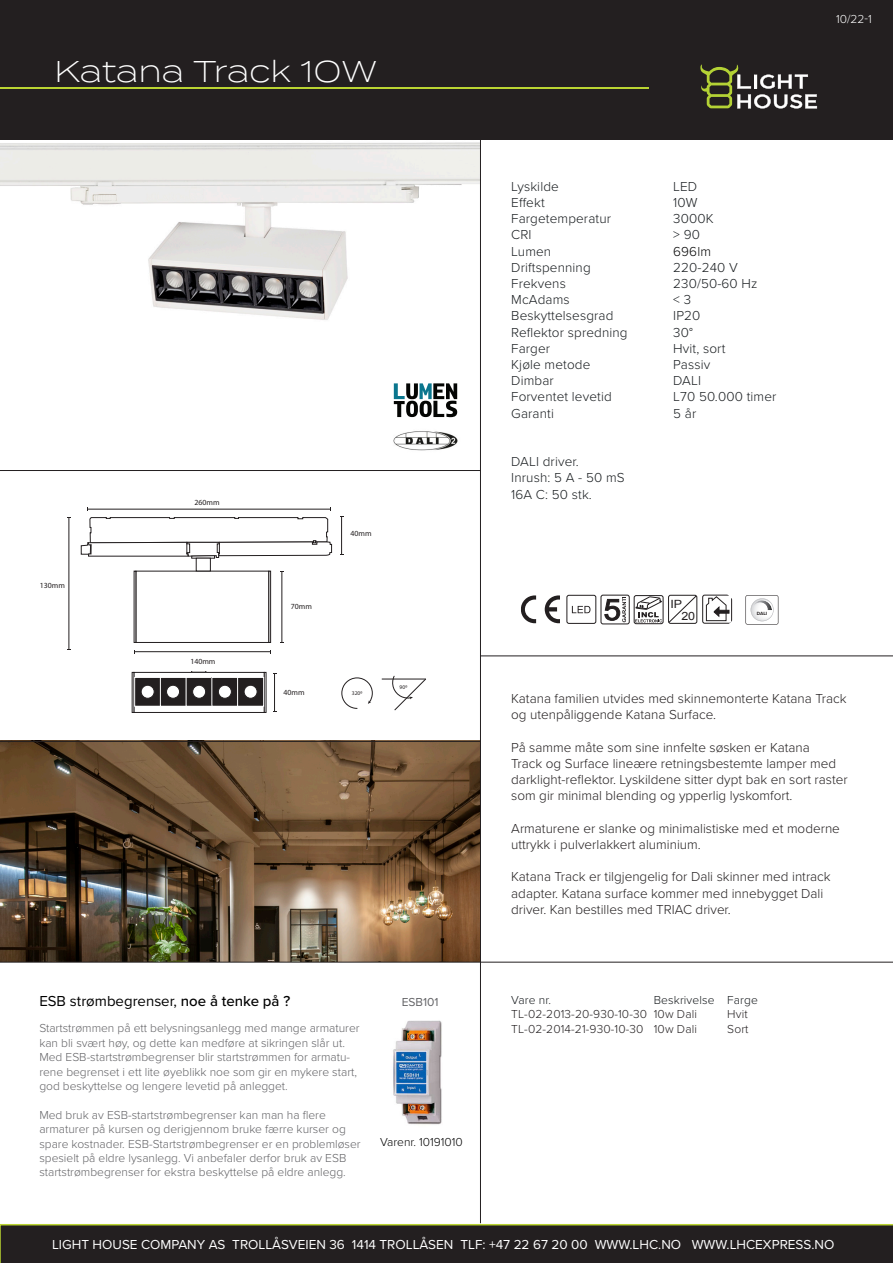
<style>
.page{position:relative;width:893px;height:1263px;background:#fff}
.page>*{position:absolute;margin:0;border:0;box-sizing:border-box;transform-origin:0 0}
.t1{font:300 30px "Termina";letter-spacing:-.005em;color:#fff}
.t2{font:15px "Proxima Nova";color:#000}
.t3{font:300 13.5px/16.2px "Proxima Nova";color:#231f20}
.t4{font:300 13.5px/16.2px "Proxima Nova";letter-spacing:.01em;color:#181c1f}
.t5{font:13.5px "Proxima Nova";color:#fff}
.t6{font:300 13.5px "Proxima Nova";letter-spacing:.01em;color:#000}
.t7{font:300 12px/14.4px "Proxima Nova";color:#636366}
.t8{font:300 12px "Proxima Nova";letter-spacing:.01em;color:#231f20}
.t9{font:300 12px "Proxima Nova";letter-spacing:.01em;color:#181c1f}
.t10{font:300 12px "Proxima Nova";color:#000}
.t11{font:300 12px "Proxima Nova";color:#fff}
.t12{font:12px "Proxima Nova";color:#636366}
.t13{font:11.4px/12.5px "Arial";color:#231f20;scale:1.1 1}
.t14{font:7.8px "Myriad Pro";color:#231f20}
.t15{font:5.55px "Myriad Pro";color:#231f20}
.t16{font:700 4.8px "Proxima Nova";color:#231f20}
.s1{font-weight:500}
</style>
<div class="page">
<img style="left:0;top:742px;width:480px;height:220px">
<img style="left:0;top:139px;width:480px;height:264px">
<div style="left:0;top:0;width:893px;height:139px;background:#231f20"></div>
<div style="left:136px;top:571px;width:133px;height:72px;border:1px solid #231f20"></div>
<div style="left:269px;top:571px;width:2px;height:72px;border:1px solid #231f20"></div>
<hr style="left:69px;top:518px;width:1px;height:131px;background:#231f20">
<hr style="left:134px;top:651px;width:136px;height:1px;background:#231f20">
<hr style="left:341px;top:517px;width:1px;height:38px;background:#231f20">
<hr style="left:282px;top:571px;width:1px;height:71px;background:#231f20">
<svg style="left:81px;top:517px;width:251px;height:55px"></svg>
<hr style="left:88px;top:509px;width:242px;height:1px;background:#231f20">
<div style="left:0;top:1224px;width:893px;height:39px;background:#231f20"></div>
<svg style="left:700px;top:64px;width:117px;height:45px"></svg>
<hr style="left:0;top:470px;width:481px;height:1px;background:#231f20">
<hr style="left:480px;top:139px;width:1px;height:1084px;background:#231f20">
<hr style="left:0;top:962px;width:893px;height:1px;background:#231f20">
<hr style="left:0;top:741px;width:481px;height:1px;background:#231f20">
<hr style="left:480px;top:655px;width:413px;height:1px;background:#231f20">
<hr style="left:0;top:87px;width:649px;height:2px;background:#bad432">
<div style="left:567px;top:595px;width:29px;height:29px;border:1px solid #231f20;border-radius:2px"></div>
<svg style="left:572px;top:606px;width:18px;height:7px"></svg>
<div style="left:601px;top:595px;width:28px;height:29px;border:1px solid #231f20;border-radius:2px"></div>
<svg style="left:604px;top:597px;width:22px;height:25px"></svg>
<svg style="left:521px;top:595px;width:15px;height:28px"></svg>
<svg style="left:545px;top:595px;width:15px;height:28px"></svg>
<svg style="left:636px;top:594px;width:62px;height:30px"></svg>
<div style="left:634px;top:595px;width:29px;height:29px;border:1px solid #231f20;border-radius:2px"></div>
<svg style="left:706px;top:597px;width:23px;height:24px"></svg>
<div style="left:702px;top:595px;width:30px;height:28px;border:1px solid #231f20;border-radius:2px"></div>
<svg style="left:745px;top:595px;width:33px;height:30px"></svg>
<img style="left:393px;top:1020px;width:49px;height:105px">
<svg style="left:192px;top:671px;width:14px;height:1px"></svg>
<div style="left:134px;top:672px;width:130px;height:41px;border:1px solid #231f20"></div>
<div style="left:264px;top:672px;width:2px;height:41px;border:1px solid #231f20"></div>
<div style="left:135px;top:677px;width:26px;height:29px;background:#231f20"></div>
<div style="left:160px;top:677px;width:26px;height:29px;background:#231f20"></div>
<div style="left:160px;top:677px;width:27px;height:29px;border:1px solid #fff"></div>
<div style="left:186px;top:677px;width:26px;height:29px;background:#231f20"></div>
<div style="left:212px;top:677px;width:26px;height:29px;background:#231f20"></div>
<div style="left:238px;top:677px;width:26px;height:29px;background:#231f20"></div>
<div style="left:237px;top:677px;width:27px;height:29px;border:1px solid #fff"></div>
<div style="left:141px;top:685px;width:13px;height:13px;background:#fff;border-radius:50%"></div>
<div style="left:141px;top:685px;width:13px;height:13px;border:1px solid #231f20;border-radius:50%"></div>
<div style="left:167px;top:685px;width:13px;height:13px;background:#fff;border-radius:50%"></div>
<div style="left:166px;top:685px;width:14px;height:13px;border:1px solid #231f20;border-radius:50%"></div>
<div style="left:193px;top:685px;width:13px;height:13px;background:#fff;border-radius:50%"></div>
<div style="left:192px;top:685px;width:14px;height:13px;border:1px solid #231f20;border-radius:50%"></div>
<div style="left:218px;top:685px;width:13px;height:13px;background:#fff;border-radius:50%"></div>
<div style="left:218px;top:685px;width:14px;height:13px;border:1px solid #231f20;border-radius:50%"></div>
<div style="left:244px;top:685px;width:13px;height:13px;background:#fff;border-radius:50%"></div>
<div style="left:244px;top:685px;width:13px;height:13px;border:1px solid #231f20;border-radius:50%"></div>
<hr style="left:274px;top:674px;width:1px;height:38px;background:#231f20">
<svg style="left:342px;top:678px;width:31px;height:31px"></svg>
<hr style="left:382px;top:679px;width:44px;height:1px;background:#231f20">
<svg style="left:390px;top:676px;width:36px;height:34px"></svg>
<img style="left:393px;top:417px;width:65px;height:34px">
<svg style="left:394px;top:383px;width:63px;height:34px"></svg>
<h1 class="t1" style="left:54px;top:59px;width:325px">Katana Track 10W</h1>
<p class="t14" style="left:40px;top:581px;width:27px">130mm</p>
<p class="t14" style="left:195px;top:498px;width:27px">260mm</p>
<p class="t14" style="left:190px;top:657px;width:27px">140mm</p>
<p class="t14" style="left:291px;top:601px;width:23px">70mm</p>
<p class="t14" style="left:351px;top:529px;width:23px">40mm</p>
<p class="t14" style="left:283px;top:687px;width:23px">40mm</p>
<p class="t15" style="left:352px;top:689px;width:12px">3200</p>
<p class="t15" style="left:400px;top:683px;width:9px">900</p>
<p class="t2" style="left:39px;top:993px;width:253px">ESB strømbegrenser, <span class="s1">noe å tenke på ?</span></p>
<p class="t12" style="left:402px;top:995px;width:38px">ESB101</p>
<p class="t7" style="left:39px;top:1022px;width:322px">Startstrømmen på ett belysningsanlegg med mange armaturer kan bli svært høy, og dette kan medføre at sikringen slår ut.<br>Med ESB-startstrømbegrenser blir startstrømmen for armatu&shy;rene begrenset i ett lite øyeblikk noe som gir en mykere start, god beskyttelse og lengere levetid på anlegget.</p>
<p class="t7" style="left:39px;top:1108px;width:323px">Med bruk av ESB-startstrømbegrenser kan man ha flere armaturer på kursen og derigjennom bruke færre kurser og spare kostnader. ESB-Startstrømbegrenser er en problemløser spesielt på eldre lysanlegg. Vi anbefaler derfor bruk av ESB startstrømbegrenser for ekstra beskyttelse på eldre anlegg.</p>
<p class="t10" style="left:380px;top:1137px;width:84px">Varenr. 10191010</p>
<p class="t11" style="left:836px;top:14px;width:37px">10/22-1</p>
<p class="t4" style="left:511px;top:179px;width:49px">Lyskilde</p>
<p class="t4" style="left:673px;top:179px;width:26px">LED</p>
<p class="t4" style="left:511px;top:195px;width:35px">Effekt</p>
<p class="t4" style="left:673px;top:195px;width:26px">10W</p>
<p class="t4" style="left:511px;top:211px;width:101px">Fargetemperatur</p>
<p class="t4" style="left:673px;top:211px;width:42px">3000K</p>
<p class="t4" style="left:511px;top:228px;width:22px">CRI</p>
<p class="t4" style="left:673px;top:228px;width:28px">&gt; 90</p>
<p class="t4" style="left:511px;top:244px;width:42px">Lumen</p>
<p class="t6" style="left:673px;top:245px;width:39px">696lm</p>
<p class="t4" style="left:511px;top:260px;width:81px">Driftspenning</p>
<p class="t4" style="left:673px;top:260px;width:66px">220-240 V</p>
<p class="t4" style="left:511px;top:276px;width:56px">Frekvens</p>
<p class="t4" style="left:673px;top:276px;width:86px">230/50-60 Hz</p>
<p class="t4" style="left:511px;top:292px;width:60px">McAdams</p>
<p class="t4" style="left:673px;top:292px;width:19px">&lt; 3</p>
<p class="t4" style="left:511px;top:309px;width:104px">Beskyttelsesgrad</p>
<p class="t4" style="left:673px;top:309px;width:29px">IP20</p>
<p class="t4" style="left:511px;top:325px;width:118px">Reflektor spredning</p>
<p class="t4" style="left:673px;top:325px;width:21px">30°</p>
<p class="t4" style="left:511px;top:341px;width:40px">Farger</p>
<p class="t4" style="left:673px;top:341px;width:54px">Hvit, sort</p>
<p class="t4" style="left:511px;top:357px;width:81px">Kjøle metode</p>
<p class="t4" style="left:673px;top:357px;width:38px">Passiv</p>
<p class="t4" style="left:511px;top:373px;width:44px">Dimbar</p>
<p class="t4" style="left:673px;top:373px;width:29px">DALI</p>
<p class="t4" style="left:511px;top:390px;width:102px">Forventet levetid</p>
<p class="t4" style="left:673px;top:390px;width:105px">L70 50.000 timer</p>
<p class="t4" style="left:511px;top:406px;width:44px">Garanti</p>
<p class="t4" style="left:673px;top:406px;width:25px">5 år</p>
<p class="t4" style="left:511px;top:454px;width:115px">DALI driver.<br>Inrush: 5 A - 50 mS<br>16A C: 50 stk.</p>
<p class="t13" style="left:681px;top:597px;width:14px;text-indent:-11px">IP<br>20</p>
<p class="t16" style="left:757px;top:611px;width:12px">DALI</p>
<p class="t3" style="left:511px;top:691px;width:337px">Katana familien utvides med skinnemonterte Katana Track og utenpåliggende Katana Surface.</p>
<p class="t3" style="left:511px;top:740px;width:338px">På samme måte som sine innfelte søsken er Katana<br>Track og Surface lineære retningsbestemte lamper med darklight-reflektor. Lyskildene sitter dypt bak en sort raster som gir minimal blending og ypperlig lyskomfort.</p>
<p class="t3" style="left:511px;top:821px;width:330px">Armaturene er slanke og minimalistiske med et moderne uttrykk i pulverlakkert aluminium.</p>
<p class="t3" style="left:511px;top:869px;width:321px">Katana Track er tilgjengelig for Dali skinner med intrack adapter. Katana surface kommer med innebygget Dali driver. Kan bestilles med TRIAC driver.</p>
<p class="t9" style="left:511px;top:995px;width:41px">Vare nr.</p>
<p class="t9" style="left:654px;top:995px;width:106px">Beskrivelse Farge</p>
<p class="t8" style="left:511px;top:1009px;width:187px">TL-02-2013-20-930-10-30 10w Dali</p>
<p class="t8" style="left:727px;top:1009px;width:22px">Hvit</p>
<p class="t8" style="left:511px;top:1024px;width:187px">TL-02-2014-21-930-10-30 10w Dali</p>
<p class="t8" style="left:727px;top:1024px;width:23px">Sort</p>
<p class="t5" style="left:52px;top:1237px;width:784px">LIGHT HOUSE COMPANY AS TROLLÅSVEIEN 36 1414 TROLLÅSEN TLF: +47 22 67 20 00 WWW.LHC.NO WWW.LHCEXPRESS.NO</p>
</div>
